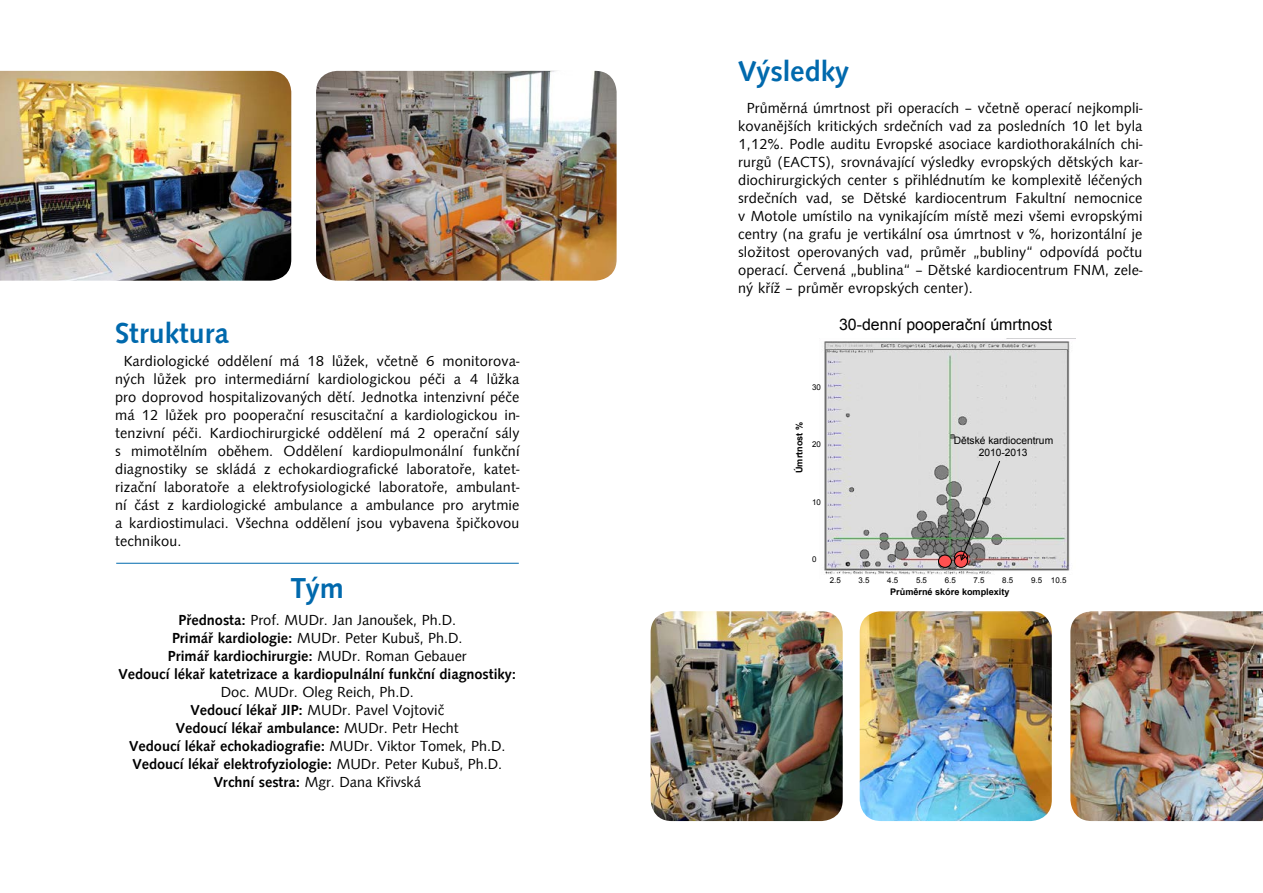
<style>
.page{position:relative;width:1263px;height:893px;background:#fff}
.page>*{position:absolute;margin:0;border:0;box-sizing:border-box;transform-origin:0 0}
.t1{font:500 29.7px "Syntax";color:#0069ad}
.t2{font:15.9px "Arial";color:#000}
.t3{font:15px/18px "Syntax";letter-spacing:.01em;color:#000;text-align:justify}
.t4{font:500 15px/18px "Syntax";color:#000;text-align:center}
.t5{font:10.2px/12px "Arial";color:#000;text-align:center}
.t6{font:700 9.15px "Arial";color:#000}
.t7{font:7.95px "Arial";color:#000}
.s1{font-weight:400}
.s2{font-weight:500}
</style>
<div class="page">
<hr style="left:116px;top:563px;width:403px;height:1px;background:#0069ad">
<img style="left:824px;top:341px;width:246px;height:234px">
<div style="left:954px;top:551px;width:14px;height:12px;border:1px solid #000;border-radius:50%"></div>
<div style="left:954px;top:555px;width:13px;height:12px;background:#ff5050;border-radius:50%"></div>
<div style="left:954px;top:555px;width:14px;height:12px;border:1px solid #000;border-radius:50%"></div>
<svg style="left:960px;top:460px;width:41px;height:101px"></svg>
<div style="left:938px;top:555px;width:13px;height:12px;background:#ff5050;border-radius:50%"></div>
<div style="left:938px;top:555px;width:13px;height:12px;border:1px solid #000;border-radius:50%"></div>
<img style="left:860px;top:611px;width:192px;height:210px">
<img style="left:316px;top:71px;width:301px;height:210px">
<img style="left:651px;top:611px;width:192px;height:210px">
<img style="left:1070px;top:611px;width:193px;height:210px">
<img style="left:0;top:71px;width:291px;height:210px">
<h1 class="t1" style="left:115px;top:316px;width:115px">Struktura</h1>
<p class="t3" style="left:115px;top:352px;width:406px;text-indent:9px">Kardiologické oddělení má 18 lůžek, včetně 6 monitorova&shy;ných lůžek pro intermediární kardiologickou péči a 4 lůžka pro doprovod hospitalizovaných dětí. Jednotka intenzivní péče má 12 lůžek pro pooperační resuscitační a kardiologickou in&shy;tenzivní péči. Kardiochirurgické oddělení má 2 operační sály s mimotělním oběhem. Oddělení kardiopulmonální funkční diagnostiky se skládá z echokardiografické laboratoře, katet&shy;rizační laboratoře a elektrofysiologické laboratoře, ambulant&shy;ní část z kardiologické ambulance a ambulance pro arytmie a kardiostimulaci. Všechna oddělení jsou vybavena špičkovou technikou.</p>
<h1 class="t1" style="left:291px;top:571px;width:54px">Tým</h1>
<p class="t4" style="left:118px;top:611px;width:399px">Přednosta: <span class="s1">Prof. MUDr. Jan Janoušek, Ph.D.<br></span>Primář kardiologie: <span class="s1">MUDr. Peter Kubuš, Ph.D.<br></span>Primář kardiochirurgie: <span class="s1">MUDr. Roman Gebauer<br></span>Vedoucí lékař katetrizace a kardiopulnální funkční diagnostiky:</p>
<p class="t3" style="left:129px;top:683px;width:378px;text-align:center">Doc. MUDr. Oleg Reich, Ph.D.<br><span class="s2">Vedoucí lékař JIP:</span> MUDr. Pavel Vojtovič<br><span class="s2">Vedoucí lékař ambulance:</span> MUDr. Petr Hecht<br><span class="s2">Vedoucí lékař echokadiografie:</span> MUDr. Viktor Tomek, Ph.D.<br><span class="s2">Vedoucí lékař elektrofyziologie:</span> MUDr. Peter Kubuš, Ph.D.<br><span class="s2">Vrchní sestra:</span> Mgr. Dana Křivská</p>
<h1 class="t1" style="left:738px;top:54px;width:112px">Výsledky</h1>
<p class="t3" style="left:738px;top:99px;width:406px;text-indent:9px">Průměrná úmrtnost při operacích – včetně operací nejkompli&shy;kovanějších kritických srdečních vad za posledních 10 let byla 1,12%. Podle auditu Evropské asociace kardiothorakálních chi&shy;rurgů (EACTS), srovnávající výsledky evropských dětských kar&shy;diochirurgických center s přihlédnutím ke komplexitě léčených srdečních vad, se Dětské kardiocentrum Fakultní nemocnice v Motole umístilo na vynikajícím místě mezi všemi evropskými centry (na grafu je vertikální osa úmrtnost v %, horizontální je složitost operovaných vad, průměr „bubliny“ odpovídá počtu operací. Červená „bublina“ – Dětské kardiocentrum FNM, zele&shy;ný kříž – průměr evropských center).</p>
<p class="t2" style="left:839px;top:314px;width:215px">30-denní pooperační úmrtnost</p>
<p class="t7" style="left:812px;top:382px;width:10px">30</p>
<p class="t6" style="left:793px;top:473px;width:53px;rotate:-90deg">Úmrtnost %</p>
<p class="t7" style="left:812px;top:439px;width:10px">20</p>
<p class="t7" style="left:812px;top:497px;width:10px">10</p>
<p class="t5" style="left:954px;top:435px;width:101px">Dětské kardiocentrum<br>2010-2013</p>
<p class="t7" style="left:812px;top:554px;width:6px">0</p>
<p class="t7" style="left:830px;top:575px;width:13px">2.5</p>
<p class="t7" style="left:858px;top:575px;width:13px">3.5</p>
<p class="t7" style="left:887px;top:575px;width:13px">4.5</p>
<p class="t7" style="left:916px;top:575px;width:13px">5.5</p>
<p class="t7" style="left:945px;top:575px;width:13px">6.5</p>
<p class="t7" style="left:973px;top:575px;width:13px">7.5</p>
<p class="t7" style="left:1002px;top:575px;width:13px">8.5</p>
<p class="t7" style="left:1031px;top:575px;width:37px">9.5 10.5</p>
<p class="t6" style="left:890px;top:585px;width:121px">Průměrné skóre komplexity</p>
</div>
